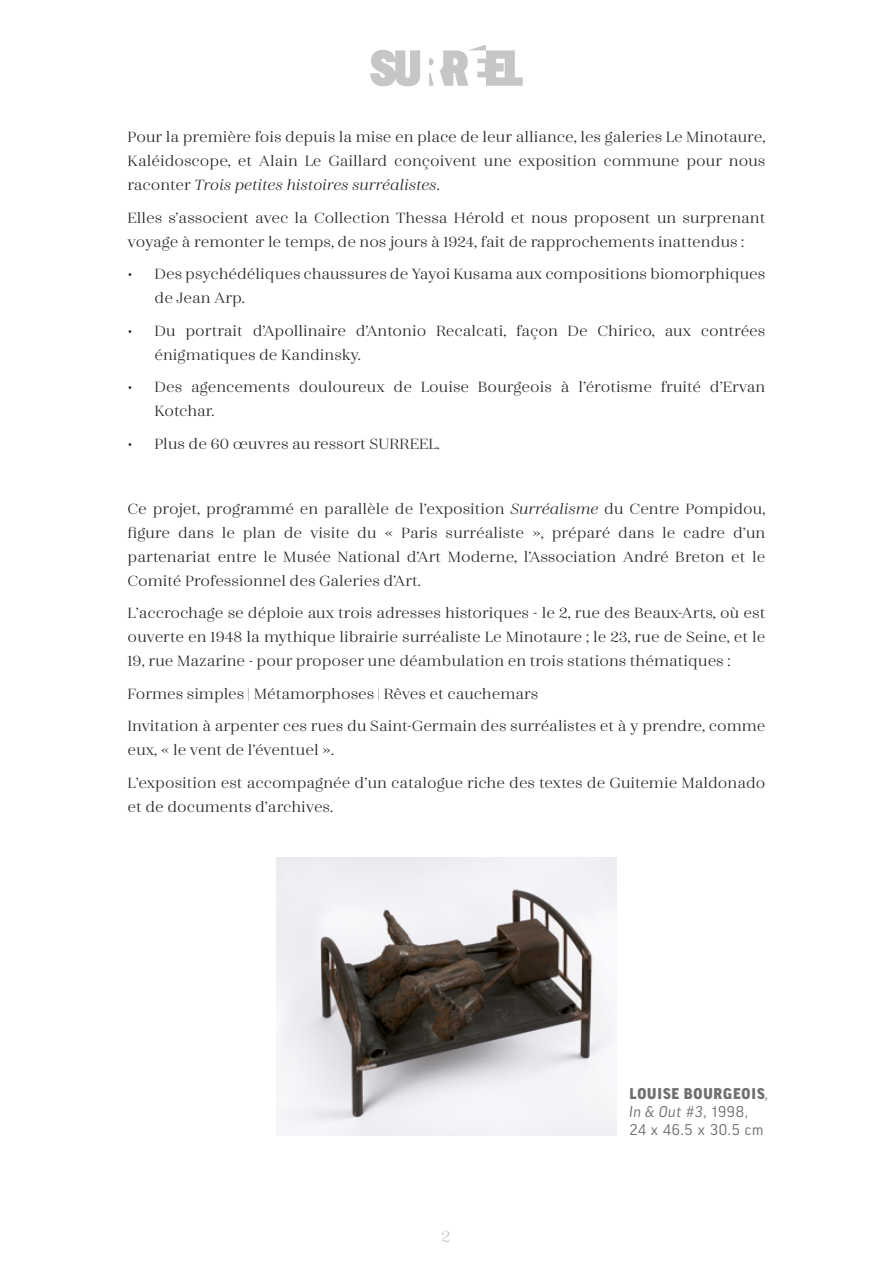
<style>
.page{position:relative;width:893px;height:1263px;background:#fff}
.page>*{position:absolute;margin:0;border:0;box-sizing:border-box;transform-origin:0 0}
.t1{font:18px "Zahrah";color:#c2c1c1}
.t2{font:16.5px/24px "Zahrah";color:#222}
.t3{font:15px/18px "Good Pro";letter-spacing:.05em;color:#706f6f}
.s1{font-style:italic}
.s2{font-weight:900}
</style>
<div class="page">
<svg style="left:370px;top:45px;width:153px;height:41px"></svg>
<img style="left:277px;top:858px;width:339px;height:277px">
<p class="t2" style="left:128px;top:125px;width:639px;text-align:justify">Pour la première fois depuis la mise en place de leur alliance, les galeries Le Minotaure, Kaléidoscope, et Alain Le Gaillard conçoivent une exposition commune pour nous raconter <span class="s1">Trois petites histoires surréalistes</span>.</p>
<p class="t2" style="left:128px;top:205px;width:639px">Elles s’associent avec la Collection Thessa Hérold et nous proposent un surprenant voyage à remonter le temps, de nos jours à 1924, fait de rapprochements inattendus :</p>
<p class="t2" style="left:155px;top:262px;width:612px;text-indent:-27px">• Des psychédéliques chaussures de Yayoi Kusama aux compositions biomorphiques de Jean Arp.</p>
<p class="t2" style="left:155px;top:318px;width:612px;text-indent:-27px">• Du portrait d’Apollinaire d’Antonio Recalcati, façon De Chirico, aux contrées énigmatiques de Kandinsky.</p>
<p class="t2" style="left:155px;top:375px;width:612px;text-indent:-27px">• Des agencements douloureux de Louise Bourgeois à l’érotisme fruité d’Ervan<br>Kotchar.</p>
<p class="t2" style="left:128px;top:431px;width:314px">• Plus de 60 œuvres au ressort SURREEL.</p>
<p class="t2" style="left:128px;top:496px;width:639px;text-align:justify">Ce projet, programmé en parallèle de l’exposition <span class="s1">Surréalisme</span> du Centre Pompidou, figure dans le plan de visite du « Paris surréaliste », préparé dans le cadre d’un partenariat entre le Musée National d’Art Moderne, l’Association André Breton et le Comité Professionnel des Galeries d’Art.</p>
<p class="t2" style="left:128px;top:601px;width:639px;text-align:justify">L’accrochage se déploie aux trois adresses historiques - le 2, rue des Beaux-Arts, où est ouverte en 1948 la mythique librairie surréaliste Le Minotaure ; le 23, rue de Seine, et le 19, rue Mazarine - pour proposer une déambulation en trois stations thématiques :</p>
<p class="t2" style="left:128px;top:677px;width:639px;line-height:32.5px">Formes simples | Métamorphoses | Rêves et cauchemars<br>Invitation à arpenter ces rues du Saint-Germain des surréalistes et à y prendre, comme</p>
<p class="t2" style="left:128px;top:734px;width:639px;line-height:32.5px">eux, « le vent de l’éventuel ».<br>L’exposition est accompagnée d’un catalogue riche des textes de Guitemie Maldonado</p>
<p class="t2" style="left:128px;top:794px;width:207px">et de documents d’archives.</p>
<p class="t1" style="left:442px;top:1226px;width:11px">2</p>
<p class="t3" style="left:629px;top:1085px;width:141px"><span class="s2">LOUISE BOURGEOIS</span><span class="s1">,<br>In &amp; Out #3</span>, 1998,<br>24 x 46.5 x 30.5 cm</p>
</div>
